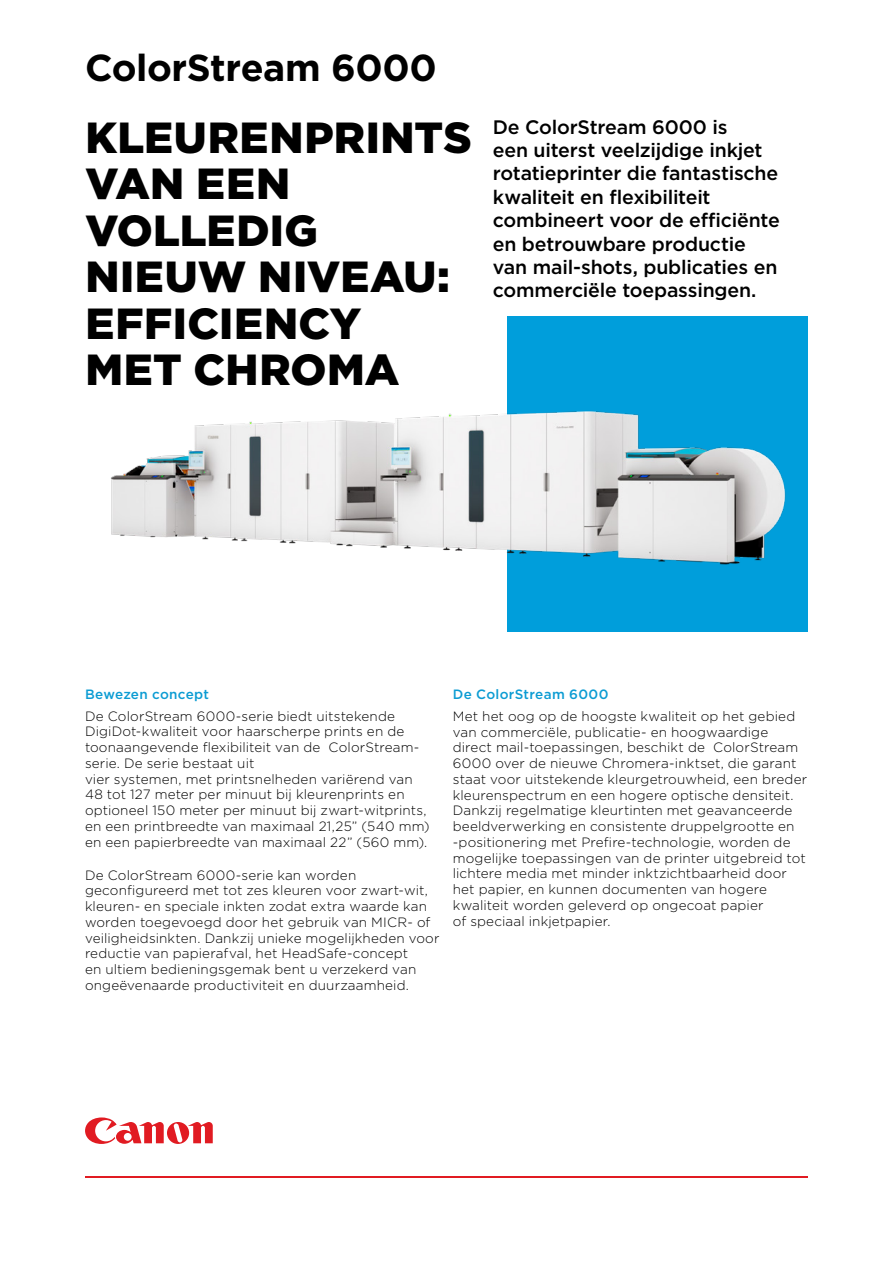
<style>
.page{position:relative;width:893px;height:1263px;background:#fff}
.page>*{position:absolute;margin:0;border:0;box-sizing:border-box;transform-origin:0 0}
.t1{font:900 43.5px/46.5px "Gotham";letter-spacing:.01em;color:#000}
.t2{font:700 37.5px "Gotham";letter-spacing:-.015em;color:#000}
.t3{font:500 19.5px/23.4px "Gotham";letter-spacing:-.01em;color:#000}
.t4{font:300 13.5px/15.8px "Gotham";letter-spacing:.01em;color:#000}
.t5{font:500 13.5px "Gotham";letter-spacing:.025em;color:#0c9cd3}
</style>
<div class="page">
<svg style="left:85px;top:1117px;width:128px;height:27px"></svg>
<hr style="left:85px;top:1176px;width:723px;height:2px;background:#e11b22">
<img style="left:111px;top:316px;width:697px;height:316px">
<h2 class="t2" style="left:85px;top:43px;width:353px">ColorStream 6000</h2>
<h1 class="t1" style="left:85px;top:113px;width:388px">KLEURENPRINTS<br>VAN EEN<br>VOLLEDIG<br>NIEUW NIVEAU:<br>EFFICIENCY<br>MET CHROMA</h1>
<h3 class="t3" style="left:493px;top:115px;width:288px">De ColorStream 6000 is<br>een uiterst veelzijdige inkjet rotatieprinter die fantastische kwaliteit en flexibiliteit combineert voor de efficiënte en betrouwbare productie van mail-shots, publicaties en commerciële toepassingen.</h3>
<p class="t5" style="left:85px;top:685px;width:126px">Bewezen concept</p>
<p class="t4" style="left:85px;top:708px;width:346px">De ColorStream 6000-serie biedt uitstekende DigiDot-kwaliteit voor haarscherpe prints en de toonaangevende flexibiliteit van de ColorStream&shy;serie. De serie bestaat uit<br>vier systemen, met printsnelheden variërend van 48 tot 127 meter per minuut bij kleurenprints en optioneel 150 meter per minuut bij zwart-witprints, en een printbreedte van maximaal 21,25” (540 mm) en een papierbreedte van maximaal 22” (560 mm).</p>
<p class="t4" style="left:85px;top:866px;width:356px">De ColorStream 6000-serie kan worden geconfigureerd met tot zes kleuren voor zwart-wit, kleuren- en speciale inkten zodat extra waarde kan worden toegevoegd door het gebruik van MICR- of veiligheidsinkten. Dankzij unieke mogelijkheden voor reductie van papierafval, het HeadSafe-concept<br>en ultiem bedieningsgemak bent u verzekerd van ongeëvenaarde productiviteit en duurzaamheid.</p>
<p class="t5" style="left:453px;top:685px;width:157px">De ColorStream 6000</p>
<p class="t4" style="left:453px;top:708px;width:356px">Met het oog op de hoogste kwaliteit op het gebied van commerciële, publicatie- en hoogwaardige direct mail-toepassingen, beschikt de ColorStream 6000 over de nieuwe Chromera-inktset, die garant staat voor uitstekende kleurgetrouwheid, een breder kleurenspectrum en een hogere optische densiteit.<br>Dankzij regelmatige kleurtinten met geavanceerde beeldverwerking en consistente druppelgrootte en -positionering met Prefire-technologie, worden de mogelijke toepassingen van de printer uitgebreid tot lichtere media met minder inktzichtbaarheid door het papier, en kunnen documenten van hogere kwaliteit worden geleverd op ongecoat papier<br>of speciaal inkjetpapier.</p>
</div>
